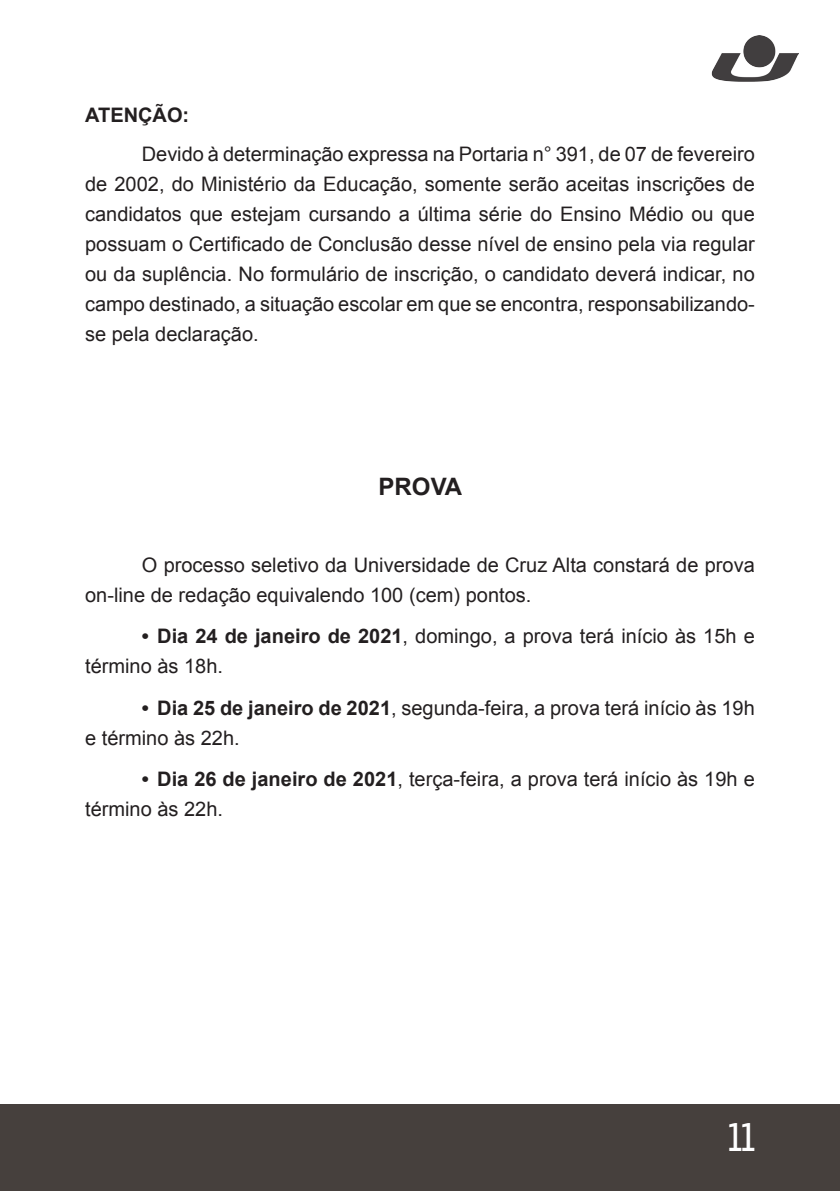
<style>
.page{position:relative;width:840px;height:1191px;background:#fff}
.page>*{position:absolute;margin:0;border:0;box-sizing:border-box;transform-origin:0 0}
.t1{font:36px "Chosence";color:#fff}
.t2{font:700 24px "Arial";color:#231f20}
.t3{font:20px/30px "Arial";color:#231f20}
.t4{font:700 20px "Arial";color:#231f20}
.s1{font-weight:700}
</style>
<div class="page">
<div style="left:0;top:1104px;width:839px;height:87px;background:#46403d"></div>
<img style="left:711px;top:35px;width:86px;height:46px">
<p class="t4" style="left:85px;top:102px;width:106px">ATENÇÃO:</p>
<p class="t3" style="left:85px;top:139px;width:670px;text-align:justify;text-indent:57px">Devido à determinação expressa na Portaria n° 391, de 07 de fevereiro de 2002, do Ministério da Educação, somente serão aceitas inscrições de candidatos que estejam cursando a última série do Ensino Médio ou que possuam o Certificado de Conclusão desse nível de ensino pela via regular ou da suplência. No formulário de inscrição, o candidato deverá indicar, no campo destinado, a situação escolar em que se encontra, responsabilizando&shy;se pela declaração.</p>
<p class="t2" style="left:378px;top:470px;width:85px">PROVA</p>
<p class="t3" style="left:85px;top:550px;width:670px;text-indent:57px">O processo seletivo da Universidade de Cruz Alta constará de prova on-line de redação equivalendo 100 (cem) pontos.</p>
<p class="t3" style="left:85px;top:621px;width:670px;text-indent:57px"><span class="s1">• Dia 24 de janeiro de 2021</span>, domingo, a prova terá início às 15h e término às 18h.</p>
<p class="t3" style="left:85px;top:693px;width:670px;text-indent:57px"><span class="s1">• Dia 25 de janeiro de 2021</span>, segunda-feira, a prova terá início às 19h e término às 22h.</p>
<p class="t3" style="left:85px;top:764px;width:670px;text-indent:57px"><span class="s1">• Dia 26 de janeiro de 2021</span>, terça-feira, a prova terá início às 19h e término às 22h.</p>
<h1 class="t1" style="left:728px;top:1117px;width:28px">11</h1>
</div>
